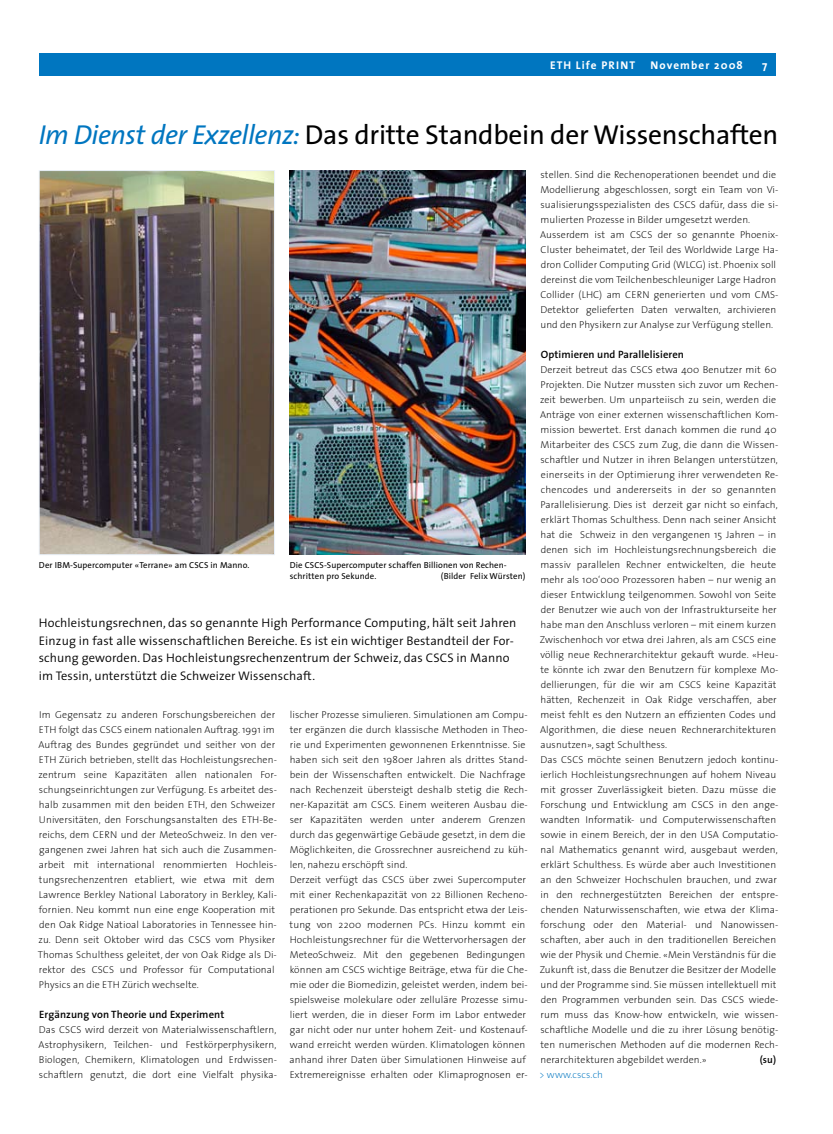
<style>
.page{position:relative;width:833px;height:1134px;background:#fff}
.page>*{position:absolute;margin:0;border:0;box-sizing:border-box;transform-origin:0 0}
.t1{font:27.5px "The Sans";letter-spacing:-.01em;color:#000}
.t2{font:300 12.5px/17.5px "The Sans";letter-spacing:.01em;color:#000}
.t3{font:700 11.25px "The Sans";letter-spacing:.1em;color:#fff}
.t4{font:600 10.62px "The Sans";letter-spacing:.01em;color:#000}
.t5{font:200 10px/15px "The Sans";letter-spacing:.01em;color:#000}
.t6{font:200 10px "The Sans";letter-spacing:.01em;color:#0076c0}
.t7{font:600 10px "The Sans";color:#000}
.t8{font:8.75px/11.2px "The Sans";letter-spacing:.01em;color:#000}
.s1{font-style:italic;color:#0076c0}
</style>
<div class="page">
<div style="left:753px;top:53px;width:23px;height:23px;background:#0076c0"></div>
<div style="left:39px;top:53px;width:714px;height:23px;background:#0076c0"></div>
<img style="left:41px;top:173px;width:231px;height:380px">
<div style="left:39px;top:171px;width:235px;height:384px;border:1px solid #eaf1f9"></div>
<img style="left:290px;top:171px;width:235px;height:384px">
<p class="t3" style="left:550px;top:55px;width:87px">ETH Life PRINT</p>
<p class="t3" style="left:650px;top:55px;width:94px">November 2008</p>
<p class="t3" style="left:762px;top:55px;width:7px">7</p>
<h1 class="t1" style="left:39px;top:112px;width:741px"><span class="s1">Im Dienst der Exzellenz:</span> Das dritte Standbein der Wissenschaften</h1>
<p class="t8" style="left:39px;top:559px;width:212px">Der IBM-Supercomputer «Terrane» am CSCS in Manno.</p>
<p class="t8" style="left:290px;top:559px;width:218px">Die CSCS-Supercomputer schaffen Billionen von Rechen&shy;schritten pro Sekunde.</p>
<p class="t8" style="left:441px;top:570px;width:86px">(Bilder Felix Würsten)</p>
<p class="t2" style="left:39px;top:614px;width:479px">Hochleistungsrechnen, das so genannte High Performance Computing, hält seit Jahren Einzug in fast alle wissenschaftlichen Bereiche. Es ist ein wichtiger Bestandteil der For&shy;schung geworden. Das Hochleistungsrechenzentrum der Schweiz, das CSCS in Manno im Tessin, unterstützt die Schweizer Wissenschaft.</p>
<p class="t5" style="left:38px;top:707px;width:240px">Im Gegensatz zu anderen Forschungsbereichen der ETH folgt das CSCS einem nationalen Auftrag. 1991 im Auftrag des Bundes gegründet und seither von der ETH Zürich betrieben, stellt das Hochleistungsrechen&shy;zentrum seine Kapazitäten allen nationalen For&shy;schungseinrichtungen zur Verfügung. Es arbeitet des&shy;halb zusammen mit den beiden ETH, den Schweizer Universitäten, den Forschungsanstalten des ETH-Be&shy;reichs, dem CERN und der MeteoSchweiz. In den ver&shy;gangenen zwei Jahren hat sich auch die Zusammen&shy;arbeit mit international renommierten Hochleis&shy;tungsrechenzentren etabliert, wie etwa mit dem Lawrence Berkley National Laboratory in Berkley, Kali&shy;fornien. Neu kommt nun eine enge Kooperation mit den Oak Ridge Natioal Laboratories in Tennessee hin&shy;zu. Denn seit Oktober wird das CSCS vom Physiker Thomas Schulthess geleitet, der von Oak Ridge als Di&shy;rektor des CSCS und Professor für Computational Physics an die ETH Zürich wechselte.</p>
<p class="t4" style="left:39px;top:1005px;width:187px">Ergänzung von Theorie und Experiment</p>
<p class="t5" style="left:39px;top:1022px;width:240px;text-align:justify">Das CSCS wird derzeit von Materialwissenschaftlern, Astrophysikern, Teilchen- und Festkörperphysikern, Biologen, Chemikern, Klimatologen und Erdwissen&shy;schaftlern genutzt, die dort eine Vielfalt physika-</p>
<p class="t5" style="left:290px;top:707px;width:240px">lischer Prozesse simulieren. Simulationen am Compu&shy;ter ergänzen die durch klassische Methoden in Theo&shy;rie und Experimenten gewonnenen Erkenntnisse. Sie haben sich seit den 1980er Jahren als drittes Stand&shy;bein der Wissenschaften entwickelt. Die Nachfrage nach Rechenzeit übersteigt deshalb stetig die Rech&shy;ner-Kapazität am CSCS. Einem weiteren Ausbau die&shy;ser Kapazitäten werden unter anderem Grenzen durch das gegenwärtige Gebäude gesetzt, in dem die Möglichkeiten, die Grossrechner ausreichend zu küh&shy;len, nahezu erschöpft sind.<br>Derzeit verfügt das CSCS über zwei Supercomputer mit einer Rechenkapazität von 22 Billionen Recheno&shy;perationen pro Sekunde. Das entspricht etwa der Leis&shy;tung von 2200 modernen PCs. Hinzu kommt ein Hochleistungsrechner für die Wettervorhersagen der MeteoSchweiz. Mit den gegebenen Bedingungen können am CSCS wichtige Beiträge, etwa für die Che&shy;mie oder die Biomedizin, geleistet werden, indem bei&shy;spielsweise molekulare oder zelluläre Prozesse simu&shy;liert werden, die in dieser Form im Labor entweder gar nicht oder nur unter hohem Zeit- und Kostenauf&shy;wand erreicht werden würden. Klimatologen können anhand ihrer Daten über Simulationen Hinweise auf Extremereignisse erhalten oder Klimaprognosen er-</p>
<p class="t5" style="left:540px;top:167px;width:240px">stellen. Sind die Rechenoperationen beendet und die Modellierung abgeschlossen, sorgt ein Team von Vi&shy;sualisierungsspezialisten des CSCS dafür, dass die si&shy;mulierten Prozesse in Bilder umgesetzt werden.<br>Ausserdem ist am CSCS der so genannte Phoenix-Cluster beheimatet, der Teil des Worldwide Large Ha&shy;dron Collider Computing Grid (WLCG) ist. Phoenix soll dereinst die vom Teilchenbeschleuniger Large Hadron Collider (LHC) am CERN generierten und vom CMS-Detektor gelieferten Daten verwalten, archivieren und den Physikern zur Analyse zur Verfügung stellen.</p>
<p class="t4" style="left:541px;top:345px;width:145px">Optimieren und Parallelisieren</p>
<p class="t5" style="left:540px;top:362px;width:240px">Derzeit betreut das CSCS etwa 400 Benutzer mit 60<br>Projekten. Die Nutzer mussten sich zuvor um Rechen&shy;zeit bewerben. Um unparteiisch zu sein, werden die Anträge von einer externen wissenschaftlichen Kom&shy;mission bewertet. Erst danach kommen die rund 40<br>Mitarbeiter des CSCS zum Zug, die dann die Wissen&shy;schaftler und Nutzer in ihren Belangen unterstützen, einerseits in der Optimierung ihrer verwendeten Re&shy;chencodes und andererseits in der so genannten Parallelisierung. Dies ist derzeit gar nicht so einfach, erklärt Thomas Schulthess. Denn nach seiner Ansicht hat die Schweiz in den vergangenen 15 Jahren – in denen sich im Hochleistungsrechnungsbereich die massiv parallelen Rechner entwickelten, die heute mehr als 100‘000 Prozessoren haben – nur wenig an dieser Entwicklung teilgenommen. Sowohl von Seite der Benutzer wie auch von der Infrastrukturseite her habe man den Anschluss verloren – mit einem kurzen Zwischenhoch vor etwa drei Jahren, als am CSCS eine völlig neue Rechnerarchitektur gekauft wurde. «Heu&shy;te könnte ich zwar den Benutzern für komplexe Mo&shy;dellierungen, für die wir am CSCS keine Kapazität hätten, Rechenzeit in Oak Ridge verschaffen, aber meist fehlt es den Nutzern an effizienten Codes und Algorithmen, die diese neuen Rechnerarchitekturen ausnutzen», sagt Schulthess.<br>Das CSCS möchte seinen Benutzern jedoch kontinu&shy;ierlich Hochleistungsrechnungen auf hohem Niveau mit grosser Zuverlässigkeit bieten. Dazu müsse die Forschung und Entwicklung am CSCS in den ange&shy;wandten Informatik- und Computerwissenschaften sowie in einem Bereich, der in den USA Computatio&shy;nal Mathematics genannt wird, ausgebaut werden, erklärt Schulthess. Es würde aber auch Investitionen an den Schweizer Hochschulen brauchen, und zwar in den rechnergestützten Bereichen der entspre&shy;chenden Naturwissenschaften, wie etwa der Klima&shy;forschung oder den Material- und Nanowissen&shy;schaften, aber auch in den traditionellen Bereichen wie der Physik und Chemie. «Mein Verständnis für die Zukunft ist, dass die Benutzer die Besitzer der Modelle und der Programme sind. Sie müssen intellektuell mit den Programmen verbunden sein. Das CSCS wiede&shy;rum muss das Know-how entwickeln, wie wissen&shy;schaftliche Modelle und die zu ihrer Lösung benötig&shy;ten numerischen Methoden auf die modernen Rech&shy;nerarchitekturen abgebildet werden.»</p>
<p class="t7" style="left:760px;top:1051px;width:18px">(su)</p>
<p class="t6" style="left:539px;top:1066px;width:65px">&gt; www.cscs.ch</p>
</div>
